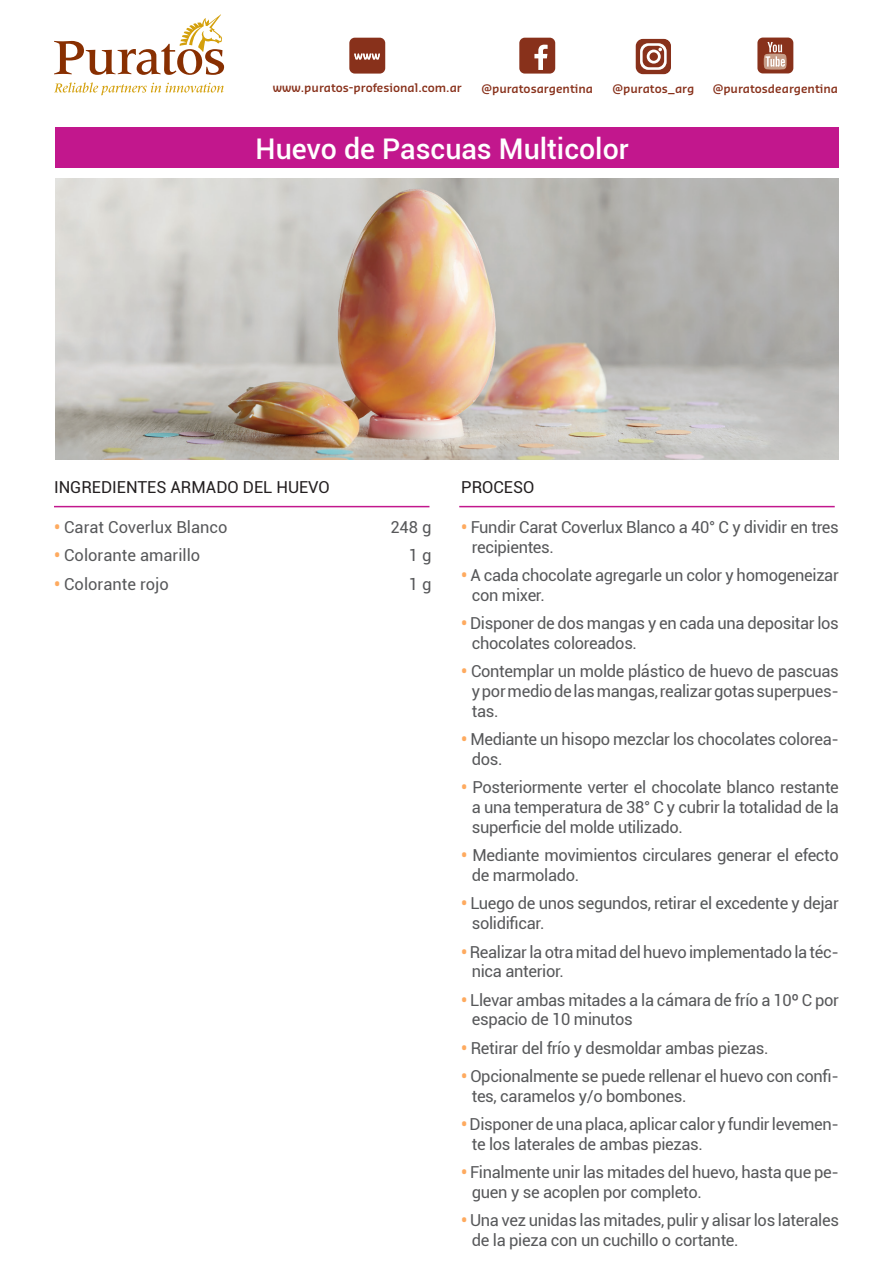
<style>
.page{position:relative;width:893px;height:1263px;background:#fff}
.page>*{position:absolute;margin:0;border:0;box-sizing:border-box;transform-origin:0 0}
.t1{font:500 28.5px "Roboto";color:#fff}
.t2{font:16.5px/19.8px "Roboto";letter-spacing:-.02em;color:#57585a}
.t3{font:16.5px "Roboto";color:#57585a}
.t4{font:16.5px "Roboto";color:#231f20}
.t5{font:600 11.55px "Sansa Std";color:#88311b}
.s1{font-weight:900;color:#feaa5f}
</style>
<div class="page">
<div style="left:55px;top:128px;width:783px;height:40px;background:#c2178d"></div>
<svg style="left:54px;top:14px;width:170px;height:61px"></svg>
<svg style="left:54px;top:82px;width:170px;height:13px"></svg>
<svg style="left:349px;top:38px;width:36px;height:36px"></svg>
<div style="left:519px;top:38px;width:36px;height:36px;background:#88311b;border-radius:5px"></div>
<svg style="left:534px;top:45px;width:14px;height:25px"></svg>
<div style="left:757px;top:38px;width:36px;height:35px;background:#88311b;border-radius:5px"></div>
<svg style="left:764px;top:42px;width:23px;height:28px"></svg>
<div style="left:636px;top:39px;width:35px;height:35px;background:#88311b;border-radius:7px"></div>
<div style="left:636px;top:39px;width:34px;height:35px;background:#88311b;border-radius:7px"></div>
<svg style="left:640px;top:43px;width:27px;height:27px"></svg>
<hr style="left:54px;top:506px;width:375px;height:1px;background:#c2178d">
<hr style="left:459px;top:506px;width:376px;height:1px;background:#c2178d">
<img style="left:56px;top:178px;width:782px;height:282px">
<p class="t5" style="left:273px;top:80px;width:190px">www.puratos-profesional.com.ar</p>
<p class="t5" style="left:481px;top:81px;width:113px">@puratosargentina</p>
<p class="t5" style="left:612px;top:81px;width:83px">@puratos_arg</p>
<p class="t5" style="left:713px;top:81px;width:127px">@puratosdeargentina</p>
<p class="t1" style="left:256px;top:128px;width:375px">Huevo de Pascuas Multicolor</p>
<p class="t4" style="left:54px;top:476px;width:277px">INGREDIENTES ARMADO DEL HUEVO</p>
<p class="t3" style="left:54px;top:516px;width:175px"><span class="s1">•</span> Carat Coverlux Blanco</p>
<p class="t2" style="left:390px;top:517px;width:43px">248 g</p>
<p class="t3" style="left:54px;top:544px;width:148px"><span class="s1">•</span> Colorante amarillo</p>
<p class="t2" style="left:409px;top:545px;width:24px">1 g</p>
<p class="t3" style="left:54px;top:572px;width:116px"><span class="s1">•</span> Colorante rojo</p>
<p class="t2" style="left:409px;top:573px;width:24px">1 g</p>
<p class="t4" style="left:461px;top:476px;width:75px">PROCESO</p>
<p class="t2" style="left:472px;top:517px;width:369px;text-indent:-10px"><span class="s1">•</span> Fundir Carat Coverlux Blanco a 40° C y dividir en tres recipientes.</p>
<p class="t2" style="left:472px;top:565px;width:369px;text-indent:-10px"><span class="s1">•</span> A cada chocolate agregarle un color y homogeneizar con mixer.</p>
<p class="t2" style="left:472px;top:613px;width:369px;text-indent:-10px"><span class="s1">•</span> Disponer de dos mangas y en cada una depositar los chocolates coloreados.</p>
<p class="t2" style="left:472px;top:661px;width:369px;text-align:justify;text-indent:-10px"><span class="s1">•</span> Contemplar un molde plástico de huevo de pascuas y por medio de las mangas, realizar gotas superpues&shy;tas.</p>
<p class="t2" style="left:472px;top:729px;width:369px;text-indent:-10px"><span class="s1">•</span> Mediante un hisopo mezclar los chocolates colorea&shy;dos.</p>
<p class="t2" style="left:472px;top:777px;width:369px;text-align:justify;text-indent:-10px"><span class="s1">•</span> Posteriormente verter el chocolate blanco restante a una temperatura de 38° C y cubrir la totalidad de la superficie del molde utilizado.</p>
<p class="t2" style="left:472px;top:845px;width:369px;text-indent:-10px"><span class="s1">•</span> Mediante movimientos circulares generar el efecto de marmolado.</p>
<p class="t2" style="left:472px;top:893px;width:369px;text-indent:-10px"><span class="s1">•</span> Luego de unos segundos, retirar el excedente y dejar solidificar.</p>
<p class="t2" style="left:472px;top:941px;width:369px;text-indent:-10px"><span class="s1">•</span> Realizar la otra mitad del huevo implementado la téc&shy;nica anterior.</p>
<p class="t2" style="left:472px;top:989px;width:369px;text-indent:-10px"><span class="s1">•</span> Llevar ambas mitades a la cámara de frío a 10º C por espacio de 10 minutos</p>
<p class="t2" style="left:461px;top:1037px;width:309px"><span class="s1">•</span> Retirar del frío y desmoldar ambas piezas.</p>
<p class="t2" style="left:472px;top:1066px;width:369px;text-indent:-10px"><span class="s1">•</span> Opcionalmente se puede rellenar el huevo con confi&shy;tes, caramelos y/o bombones.</p>
<p class="t2" style="left:472px;top:1114px;width:369px;text-indent:-10px"><span class="s1">•</span> Disponer de una placa, aplicar calor y fundir levemen&shy;te los laterales de ambas piezas.</p>
<p class="t2" style="left:472px;top:1162px;width:369px;text-indent:-10px"><span class="s1">•</span> Finalmente unir las mitades del huevo, hasta que pe&shy;guen y se acoplen por completo.</p>
<p class="t2" style="left:472px;top:1210px;width:369px;text-indent:-10px"><span class="s1">•</span> Una vez unidas las mitades, pulir y alisar los laterales de la pieza con un cuchillo o cortante.</p>
</div>
